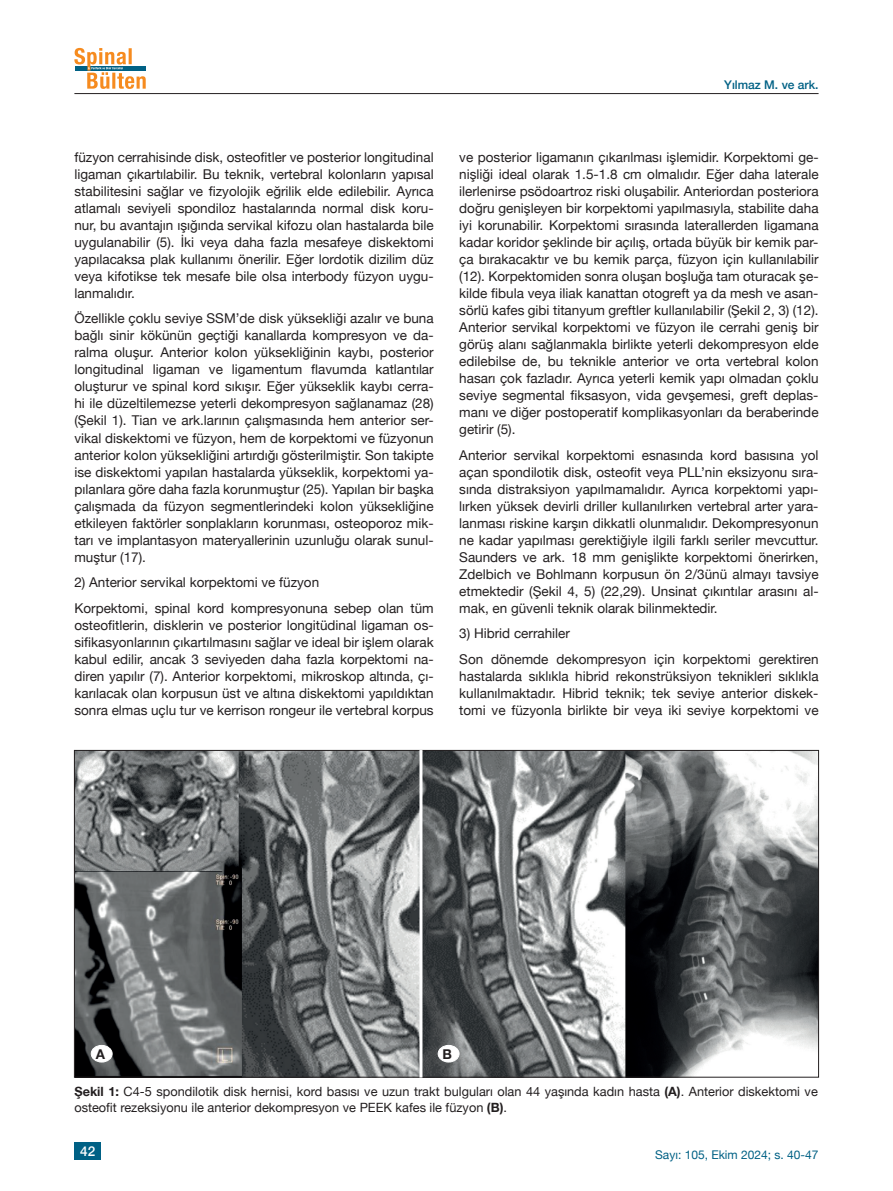
<style>
.page{position:relative;width:893px;height:1191px;background:#fff}
.page>*{position:absolute;margin:0;border:0;box-sizing:border-box;transform-origin:0 0}
.t1{font:13.5px/17px "Helvetica Neue";color:#231f20;text-align:justify}
.t2{font:500 13.5px "Helvetica Neue";color:#fff}
.t3{font:700 13.5px "Helvetica Neue";color:#231f20}
.t4{font:12.75px/15.8px "Helvetica Neue";color:#231f20}
.t5{font:12px "Helvetica Neue";color:#006185}
.t6{font:500 12px "Helvetica Neue";color:#006185}
.s1{font-weight:700}
</style>
<div class="page">
<svg style="left:74px;top:48px;width:72px;height:41px"></svg>
<hr style="left:74px;top:93px;width:745px;height:1px;background:#231f20">
<div style="left:74px;top:1141px;width:27px;height:18px;background:#006185"></div>
<img style="left:76px;top:752px;width:741px;height:323px">
<div style="left:91px;top:1045px;width:21px;height:17px;background:#fff;border-radius:50%"></div>
<div style="left:91px;top:1045px;width:21px;height:17px;border:1px solid #fff;border-radius:50%"></div>
<div style="left:438px;top:1045px;width:21px;height:17px;background:#fff;border-radius:50%"></div>
<div style="left:438px;top:1045px;width:21px;height:17px;border:1px solid #fff;border-radius:50%"></div>
<hr style="left:419px;top:750px;width:3px;height:327px;background:#fff">
<p class="t1" style="left:74px;top:149px;width:361px">füzyon cerrahisinde disk, osteofitler ve posterior longitudinal ligaman çıkartılabilir. Bu teknik, vertebral kolonların yapısal stabilitesini sağlar ve fizyolojik eğrilik elde edilebilir. Ayrıca atlamalı seviyeli spondiloz hastalarında normal disk koru&shy;nur, bu avantajın ışığında servikal kifozu olan hastalarda bile uygulanabilir (5). İki veya daha fazla mesafeye diskektomi yapılacaksa plak kullanımı önerilir. Eğer lordotik dizilim düz veya kifotikse tek mesafe bile olsa interbody füzyon uygu&shy;lanmalıdır.</p>
<p class="t1" style="left:74px;top:311px;width:361px">Özellikle çoklu seviye SSM’de disk yüksekliği azalır ve buna bağlı sinir kökünün geçtiği kanallarda kompresyon ve da&shy;ralma oluşur. Anterior kolon yüksekliğinin kaybı, posterior longitudinal ligaman ve ligamentum flavumda katlantılar oluşturur ve spinal kord sıkışır. Eğer yükseklik kaybı cerra&shy;hi ile düzeltilemezse yeterli dekompresyon sağlanamaz (28) (Şekil 1). Tian ve ark.larının çalışmasında hem anterior ser&shy;vikal diskektomi ve füzyon, hem de korpektomi ve füzyonun anterior kolon yüksekliğini artırdığı gösterilmiştir. Son takipte ise diskektomi yapılan hastalarda yükseklik, korpektomi ya&shy;pılanlara göre daha fazla korunmuştur (25). Yapılan bir başka çalışmada da füzyon segmentlerindeki kolon yüksekliğine etkileyen faktörler sonplakların korunması, osteoporoz mik&shy;tarı ve implantasyon materyallerinin uzunluğu olarak sunul&shy;muştur (17).</p>
<p class="t1" style="left:74px;top:570px;width:361px;line-height:25.5px">2) Anterior servikal korpektomi ve füzyon<br>Korpektomi, spinal kord kompresyonuna sebep olan tüm</p>
<p class="t1" style="left:74px;top:617px;width:361px">osteofitlerin, disklerin ve posterior longitüdinal ligaman os&shy;sifikasyonlarının çıkartılmasını sağlar ve ideal bir işlem olarak kabul edilir, ancak 3 seviyeden daha fazla korpektomi na&shy;diren yapılır (7). Anterior korpektomi, mikroskop altında, çı&shy;karılacak olan korpusun üst ve altına diskektomi yapıldıktan sonra elmas uçlu tur ve kerrison rongeur ile vertebral korpus</p>
<p class="t6" style="left:724px;top:75px;width:96px">Yılmaz M. ve ark.</p>
<p class="t1" style="left:459px;top:149px;width:361px">ve posterior ligamanın çıkarılması işlemidir. Korpektomi ge&shy;nişliği ideal olarak 1.5-1.8 cm olmalıdır. Eğer daha laterale ilerlenirse psödoartroz riski oluşabilir. Anteriordan posteriora doğru genişleyen bir korpektomi yapılmasıyla, stabilite daha iyi korunabilir. Korpektomi sırasında laterallerden ligamana kadar koridor şeklinde bir açılış, ortada büyük bir kemik par&shy;ça bırakacaktır ve bu kemik parça, füzyon için kullanılabilir (12). Korpektomiden sonra oluşan boşluğa tam oturacak şe&shy;kilde fibula veya iliak kanattan otogreft ya da mesh ve asan&shy;sörlü kafes gibi titanyum greftler kullanılabilir (Şekil 2, 3) (12).<br>Anterior servikal korpektomi ve füzyon ile cerrahi geniş bir görüş alanı sağlanmakla birlikte yeterli dekompresyon elde edilebilse de, bu teknikle anterior ve orta vertebral kolon hasarı çok fazladır. Ayrıca yeterli kemik yapı olmadan çoklu seviye segmental fiksasyon, vida gevşemesi, greft deplas&shy;manı ve diğer postoperatif komplikasyonları da beraberinde getirir (5).</p>
<p class="t1" style="left:459px;top:447px;width:361px">Anterior servikal korpektomi esnasında kord basısına yol açan spondilotik disk, osteofit veya PLL’nin eksizyonu sıra&shy;sında distraksiyon yapılmamalıdır. Ayrıca korpektomi yapı&shy;lırken yüksek devirli driller kullanılırken vertebral arter yara&shy;lanması riskine karşın dikkatli olunmalıdır. Dekompresyonun ne kadar yapılması gerektiğiyle ilgili farklı seriler mevcuttur.<br>Saunders ve ark. 18 mm genişlikte korpektomi önerirken, Zdelbich ve Bohlmann korpusun ön 2/3ünü almayı tavsiye etmektedir (Şekil 4, 5) (22,29). Unsinat çıkıntılar arasını al&shy;mak, en güvenli teknik olarak bilinmektedir.</p>
<p class="t1" style="left:459px;top:621px;width:361px;line-height:25.5px">3) Hibrid cerrahiler<br>Son dönemde dekompresyon için korpektomi gerektiren</p>
<p class="t1" style="left:459px;top:668px;width:361px">hastalarda sıklıkla hibrid rekonstrüksiyon teknikleri sıklıkla kullanılmaktadır. Hibrid teknik; tek seviye anterior diskek&shy;tomi ve füzyonla birlikte bir veya iki seviye korpektomi ve</p>
<p class="t3" style="left:96px;top:1043px;width:11px">A</p>
<p class="t3" style="left:443px;top:1043px;width:11px">B</p>
<p class="t4" style="left:74px;top:1084px;width:745px"><span class="s1">Şekil 1:</span> C4-5 spondilotik disk hernisi, kord basısı ve uzun trakt bulguları olan 44 yaşında kadın hasta <span class="s1">(A)</span>. Anterior diskektomi ve osteofit rezeksiyonu ile anterior dekompresyon ve PEEK kafes ile füzyon <span class="s1">(B)</span>.</p>
<p class="t2" style="left:80px;top:1140px;width:17px">42</p>
<p class="t5" style="left:655px;top:1146px;width:165px">Sayı: 105, Ekim 2024; s. 40-47</p>
</div>
